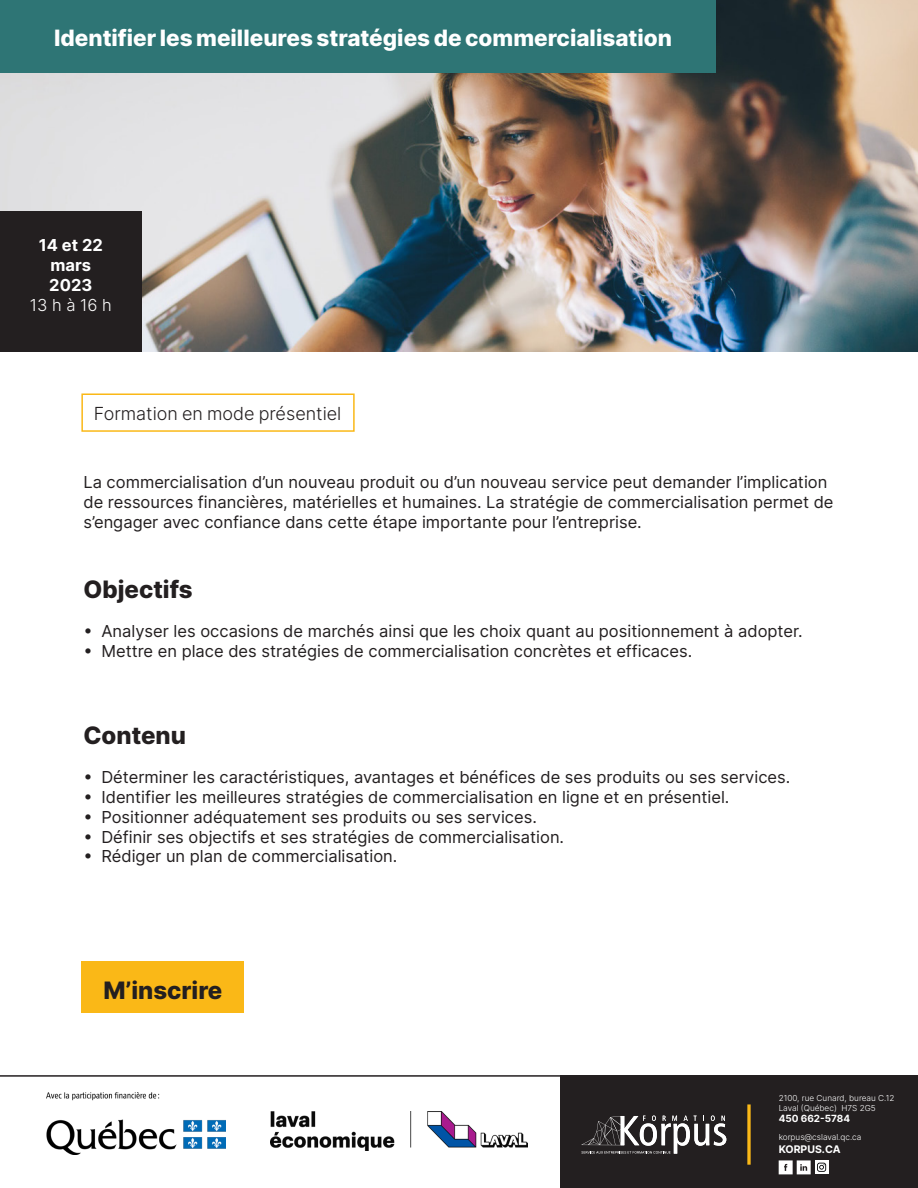
<style>
.page{position:relative;width:918px;height:1188px;background:#fff}
.page>*{position:absolute;margin:0;border:0;box-sizing:border-box;transform-origin:0 0}
.t1{font:800 24px "Inter";color:#231f20}
.t2{font:800 22.5px "Inter";color:#fff}
.t3{font:300 18px "Inter";color:#231f20}
.t4{font:16.5px/19.8px "Inter";color:#231f20}
.t5{font:700 16.5px "Inter";color:#fff}
.t6{font:300 16.5px "Inter";color:#fff}
.t7{font:700 10.5px "Inter";color:#fff}
.t8{font:700 9.9px "Inter";color:#fff}
.t9{font:300 8.25px "Inter";color:#fff}
</style>
<div class="page">
<img style="left:0;top:0;width:918px;height:352px">
<div style="left:0;top:0;width:716px;height:72px;background:#2e7575"></div>
<div style="left:0;top:212px;width:142px;height:140px;background:#231f20"></div>
<div style="left:81px;top:961px;width:163px;height:52px;background:#fab817"></div>
<div style="left:81px;top:393px;width:274px;height:39px;border:2px solid #fab817"></div>
<img style="left:46px;top:1093px;width:179px;height:62px">
<img style="left:270px;top:1111px;width:257px;height:39px">
<div style="left:561px;top:1075px;width:357px;height:113px;background:#231f20"></div>
<svg style="left:747px;top:1104px;width:4px;height:61px"></svg>
<svg style="left:779px;top:1160px;width:32px;height:14px"></svg>
<svg style="left:815px;top:1160px;width:14px;height:14px"></svg>
<svg style="left:817px;top:1163px;width:9px;height:9px"></svg>
<svg style="left:581px;top:1116px;width:145px;height:38px"></svg>
<hr style="left:0;top:1075px;width:918px;height:2px;background:#231f20">
<p class="t2" style="left:54px;top:21px;width:620px">Identifier les meilleures stratégies de commercialisation</p>
<p class="t5" style="left:39px;top:233px;width:65px">14 et 22</p>
<p class="t5" style="left:50px;top:253px;width:42px">mars</p>
<p class="t5" style="left:49px;top:273px;width:45px">2023</p>
<p class="t6" style="left:30px;top:293px;width:84px">13 h à 16 h</p>
<p class="t3" style="left:94px;top:401px;width:249px">Formation en mode présentiel</p>
<p class="t4" style="left:83px;top:472px;width:752px">La commercialisation d’un nouveau produit ou d’un nouveau service peut demander l’implication de ressources financières, matérielles et humaines. La stratégie de commercialisation permet de s’engager avec confiance dans cette étape importante pour l’entreprise.</p>
<p class="t1" style="left:83px;top:572px;width:111px">Objectifs</p>
<p class="t4" style="left:83px;top:621px;width:721px">• Analyser les occasions de marchés ainsi que les choix quant au positionnement à adopter.</p>
<p class="t4" style="left:83px;top:641px;width:610px">• Mettre en place des stratégies de commercialisation concrètes et efficaces.</p>
<p class="t1" style="left:83px;top:717px;width:104px">Contenu</p>
<p class="t4" style="left:83px;top:767px;width:708px">• Déterminer les caractéristiques, avantages et bénéfices de ses produits ou ses services.</p>
<p class="t4" style="left:83px;top:787px;width:648px">• Identifier les meilleures stratégies de commercialisation en ligne et en présentiel.</p>
<p class="t4" style="left:83px;top:807px;width:455px">• Positionner adéquatement ses produits ou ses services.</p>
<p class="t4" style="left:83px;top:826px;width:482px">• Définir ses objectifs et ses stratégies de commercialisation.</p>
<p class="t4" style="left:83px;top:846px;width:315px">• Rédiger un plan de commercialisation.</p>
<p class="t1" style="left:103px;top:973px;width:120px">M’inscrire</p>
<p class="t9" style="left:779px;top:1092px;width:117px">2100, rue Cunard, bureau C.12</p>
<p class="t9" style="left:779px;top:1102px;width:99px">Laval (Québec) H7S 2G5</p>
<p class="t8" style="left:779px;top:1112px;width:73px">450 662-5784</p>
<p class="t9" style="left:779px;top:1131px;width:84px">korpus@cslaval.qc.ca</p>
<p class="t7" style="left:779px;top:1142px;width:63px">KORPUS.CA</p>
</div>
